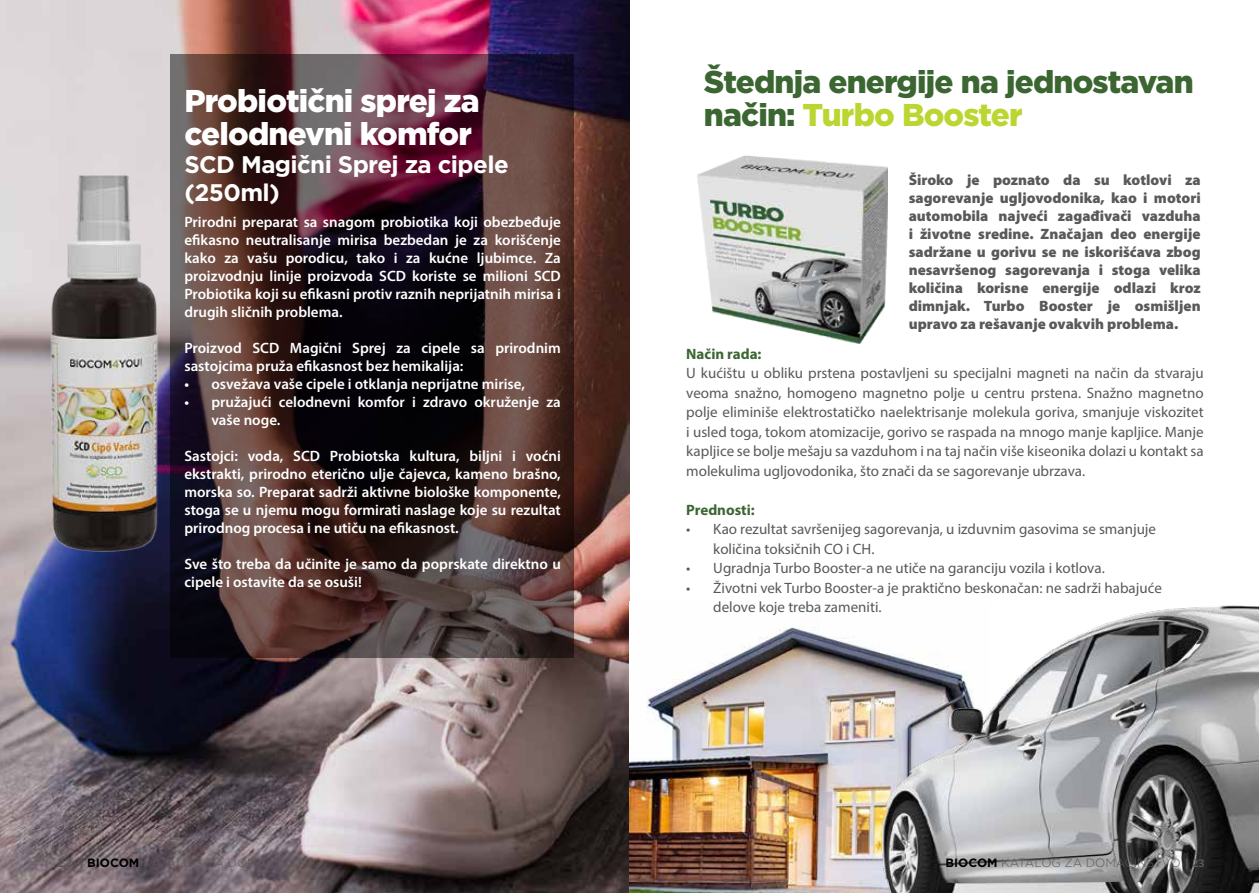
<style>
.page{position:relative;width:1259px;height:893px;background:#fff}
.page>*{position:absolute;margin:0;border:0;box-sizing:border-box;transform-origin:0 0}
.t1{font:900 31.5px/33px "Gotham";letter-spacing:-.025em;color:#3b6631}
.t2{font:900 31.5px/33px "Gotham";letter-spacing:-.025em;color:#fff}
.t3{font:700 24px/28.8px "Gotham";letter-spacing:-.025em;color:#fff}
.t4{font:600 15px/18px "Myriad Pro";color:#fff}
.t5{font:15px/19.5px "Myriad Pro";color:#58595b}
.t6{font:900 15px/18px "Myriad Pro";color:#58595b;text-align:justify}
.t7{font:700 15px "Myriad Pro";color:#3b6631}
.t8{font:300 12px "Gotham";color:#58595b}
.s1{color:#bcd631}
.s2{font-weight:700;color:#000}
.s3{font-family:"Calibri";font-weight:700}
</style>
<div class="page">
<img style="left:0;top:0;width:630px;height:893px">
<svg style="left:170px;top:54px;width:404px;height:603px;background:#412a2d"></svg>
<img style="left:37px;top:156px;width:138px;height:422px">
<img style="left:629px;top:602px;width:133px;height:291px">
<img style="left:697px;top:155px;width:191px;height:188px">
<img style="left:762px;top:605px;width:497px;height:288px">
<h1 class="t2" style="left:184px;top:84px;width:297px">Probiotični sprej za celodnevni komfor</h1>
<h2 class="t3" style="left:184px;top:150px;width:326px">SCD Magični Sprej za cipele (250ml)</h2>
<p class="t4" style="left:184px;top:213px;width:378px;text-align:justify">Prirodni preparat sa snagom probiotika koji obezbeđuje efikasno neutralisanje mirisa bezbedan je za korišćenje kako za vašu porodicu, tako i za kućne ljubimce. Za proizvodnju linije proizvoda SCD koriste se milioni SCD Probiotika koji su efikasni protiv raznih neprijatnih mirisa i drugih sličnih problema.</p>
<p class="t4" style="left:184px;top:339px;width:378px">Proizvod SCD Magični Sprej za cipele sa prirodnim sastojcima pruža efikasnost bez hemikalija:</p>
<p class="t4" style="left:184px;top:375px;width:342px">• osvežava vaše cipele i otklanja neprijatne mirise,</p>
<p class="t4" style="left:211px;top:393px;width:351px;text-indent:-27px">• pružajući celodnevni komfor i zdravo okruženje za vaše noge.</p>
<p class="t4" style="left:184px;top:447px;width:378px;text-align:justify">Sastojci: voda, SCD Probiotska kultura, biljni i voćni ekstrakti, prirodno eterično ulje čajevca, kameno brašno, morska so. Preparat sadrži aktivne biološke komponente, stoga se u njemu mogu formirati naslage koje su rezultat prirodnog procesa i ne utiču na efikasnost.</p>
<p class="t4" style="left:184px;top:555px;width:378px">Sve što treba da učinite je samo da poprskate direktno u cipele i ostavite da se osuši!</p>
<h1 class="t1" style="left:704px;top:65px;width:491px">Štednja energije na jednostavan način: <span class="s1">Turbo Booster</span></h1>
<p class="t6" style="left:908px;top:171px;width:293px">Široko je poznato da su kotlovi za sagorevanje ugljovodonika, kao i motori automobila najveći zagađivači vazduha i životne sredine. Značajan deo energije sadržane u gorivu se ne iskorišćava zbog nesavršenog sagorevanja i stoga velika količina korisne energije odlazi kroz dimnjak. Turbo Booster je osmišljen upravo za rešavanje ovakvih problema.</p>
<p class="t7" style="left:686px;top:344px;width:77px">Način rada:</p>
<p class="t5" style="left:686px;top:363px;width:519px;text-align:justify">U kućištu u obliku prstena postavljeni su specijalni magneti na način da stvaraju veoma snažno, homogeno magnetno polje u centru prstena. Snažno magnetno polje eliminiše elektrostatičko naelektrisanje molekula goriva, smanjuje viskozitet i usled toga, tokom atomizacije, gorivo se raspada na mnogo manje kapljice. Manje kapljice se bolje mešaju sa vazduhom i na taj način više kiseonika dolazi u kontakt sa molekulima ugljovodonika, što znači da se sagorevanje ubrzava.</p>
<p class="t7" style="left:686px;top:500px;width:70px">Prednosti:</p>
<p class="t5" style="left:713px;top:519px;width:444px;text-indent:-27px">• Kao rezultat savršenijeg sagorevanja, u izduvnim gasovima se smanjuje količina toksičnih CO i CH.</p>
<p class="t5" style="left:686px;top:558px;width:420px">• Ugradnja Turbo Booster-a ne utiče na garanciju vozila i kotlova.</p>
<p class="t5" style="left:713px;top:578px;width:450px;text-indent:-27px">• Životni vek Turbo Booster-a je praktično beskonačan: ne sadrži habajuće delove koje treba zameniti.</p>
<p class="t8" style="left:945px;top:855px;width:261px"><span class="s2">BIOCOM</span> KATALOG ZA DOMAĆINSTVO <span class="s3">| 23</span></p>
</div>
